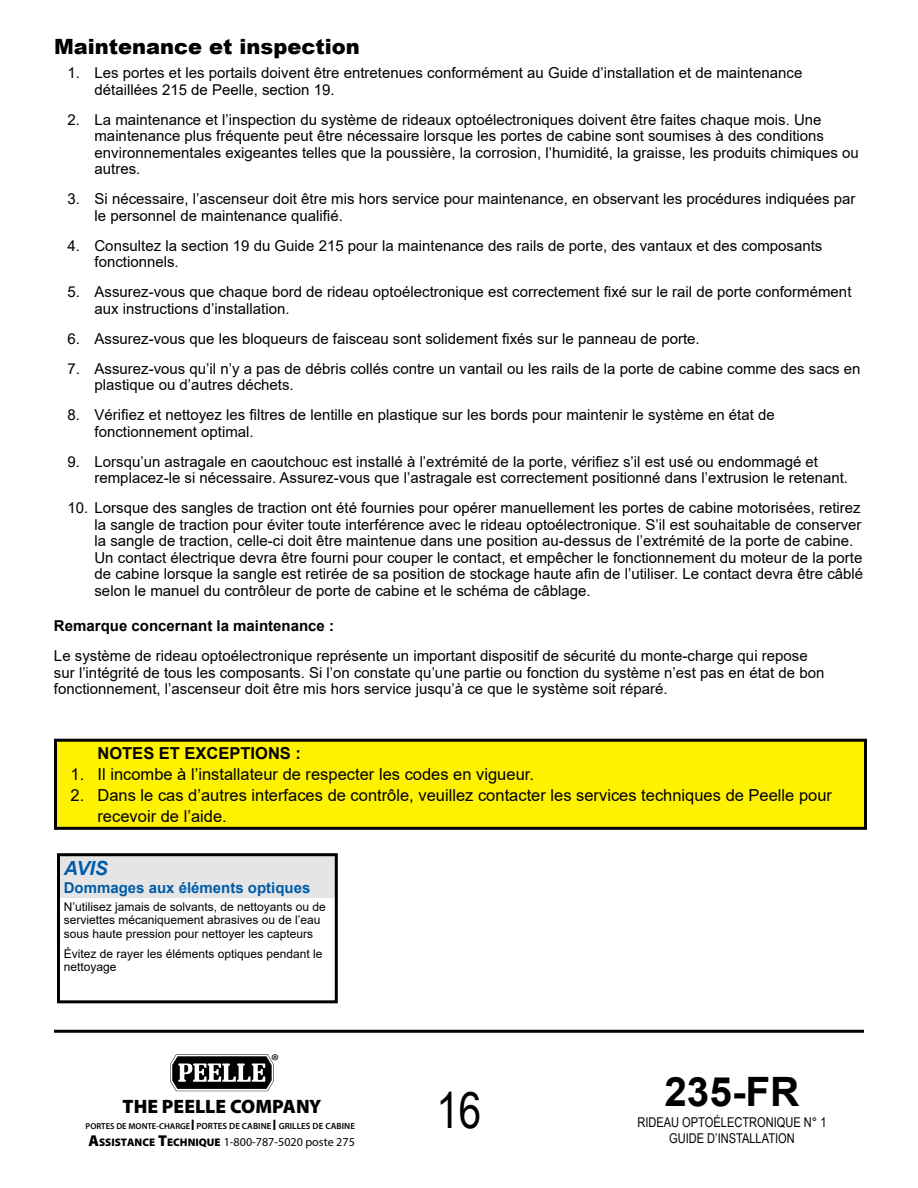
<style>
.page{position:relative;width:918px;height:1188px;background:#fff}
.page>*{position:absolute;margin:0;border:0;box-sizing:border-box;transform-origin:0 0}
.t1{font:49.5px "Arial Narrow";color:#000}
.t2{font:700 40.5px "Arial";color:#000}
.t3{font:900 21px "Arial";color:#000}
.t4{font:italic 700 19.5px "Arial";color:#005ca9}
.t5{font:900 19.35px "Myriad Pro";color:#000}
.t6{font:18.75px "Myriad Pro";color:#000}
.t7{font:16.5px/21px "Arial";color:#000}
.t8{font:700 16.5px "Arial";color:#000}
.t9{font:15px/16.5px "Arial";color:#000}
.t10{font:700 15px "Arial";color:#000}
.t11{font:700 15px "Arial";color:#005ca9}
.t12{font:13.5px/16.2px "Arial Narrow";color:#000;text-align:center}
.t13{font:12px/13.5px "Arial";color:#000}
.t14{font:12px "Myriad Pro";color:#000}
.t15{font:600 9px "Myriad Pro";letter-spacing:.005em;color:#000}
.s1{font-size:8.55px}
.s2{font-size:15.15px}
.s3{font-weight:900;font-size:15.75px}
.s4{font-weight:900;font-size:10.95px}
</style>
<div class="page">
<svg style="left:170px;top:1054px;width:104px;height:37px"></svg>
<hr style="left:54px;top:1030px;width:810px;height:3px;background:#000">
<div style="left:56px;top:740px;width:810px;height:88px;background:#fff200"></div>
<div style="left:54px;top:739px;width:813px;height:91px;border:3px solid #000"></div>
<div style="left:57px;top:856px;width:281px;height:42px;background:#e5e5e5"></div>
<div style="left:57px;top:853px;width:281px;height:150px;border:3px solid #000"></div>
<h3 class="t3" style="left:54px;top:31px;width:307px">Maintenance et inspection</h3>
<p class="t9" style="left:94px;top:65px;width:709px;text-indent:-27px">1. Les portes et les portails doivent être entretenues conformément au Guide d’installation et de maintenance détaillées 215 de Peelle, section 19.</p>
<p class="t9" style="left:94px;top:111px;width:766px;text-indent:-27px">2. La maintenance et l’inspection du système de rideaux optoélectroniques doivent être faites chaque mois. Une maintenance plus fréquente peut être nécessaire lorsque les portes de cabine sont soumises à des conditions environnementales exigeantes telles que la poussière, la corrosion, l’humidité, la graisse, les produits chimiques ou autres.</p>
<p class="t9" style="left:94px;top:191px;width:763px;text-indent:-27px">3. Si nécessaire, l’ascenseur doit être mis hors service pour maintenance, en observant les procédures indiquées par le personnel de maintenance qualifié.</p>
<p class="t9" style="left:94px;top:237px;width:729px;text-indent:-27px">4. Consultez la section 19 du Guide 215 pour la maintenance des rails de porte, des vantaux et des composants fonctionnels.</p>
<p class="t9" style="left:94px;top:284px;width:759px;text-indent:-27px">5. Assurez-vous que chaque bord de rideau optoélectronique est correctement fixé sur le rail de porte conformément aux instructions d’installation.</p>
<p class="t9" style="left:68px;top:330px;width:634px">6. Assurez-vous que les bloqueurs de faisceau sont solidement fixés sur le panneau de porte.</p>
<p class="t9" style="left:94px;top:360px;width:768px;text-indent:-27px">7. Assurez-vous qu’il n’y a pas de débris collés contre un vantail ou les rails de la porte de cabine comme des sacs en plastique ou d’autres déchets.</p>
<p class="t9" style="left:94px;top:407px;width:682px;text-indent:-27px">8. Vérifiez et nettoyez les filtres de lentille en plastique sur les bords pour maintenir le système en état de fonctionnement optimal.</p>
<p class="t9" style="left:94px;top:453px;width:755px;text-indent:-27px">9. Lorsqu’un astragale en caoutchouc est installé à l’extrémité de la porte, vérifiez s’il est usé ou endommagé et remplacez-le si nécessaire. Assurez-vous que l’astragale est correctement positionné dans l’extrusion le retenant.</p>
<p class="t9" style="left:94px;top:500px;width:770px;text-indent:-27px">10. Lorsque des sangles de traction ont été fournies pour opérer manuellement les portes de cabine motorisées, retirez la sangle de traction pour éviter toute interférence avec le rideau optoélectronique. S’il est souhaitable de conserver la sangle de traction, celle-ci doit être maintenue dans une position au-dessus de l’extrémité de la porte de cabine.<br>Un contact électrique devra être fourni pour couper le contact, et empêcher le fonctionnement du moteur de la porte de cabine lorsque la sangle est retirée de sa position de stockage haute afin de l’utiliser. Le contact devra être câblé selon le manuel du contrôleur de porte de cabine et le schéma de câblage.</p>
<p class="t10" style="left:54px;top:615px;width:282px">Remarque concernant la maintenance :</p>
<p class="t9" style="left:54px;top:647px;width:772px">Le système de rideau optoélectronique représente un important dispositif de sécurité du monte-charge qui repose sur l’intégrité de tous les composants. Si l’on constate qu’une partie ou fonction du système n’est pas en état de bon fonctionnement, l’ascenseur doit être mis hors service jusqu’à ce que le système soit réparé.</p>
<p class="t8" style="left:98px;top:741px;width:205px">NOTES ET EXCEPTIONS :</p>
<p class="t7" style="left:71px;top:763px;width:465px">1. Il incombe à l’installateur de respecter les codes en vigueur.</p>
<p class="t7" style="left:98px;top:784px;width:736px;text-indent:-27px">2. Dans le cas d’autres interfaces de contrôle, veuillez contacter les services techniques de Peelle pour recevoir de l’aide.</p>
<h3 class="t4" style="left:64px;top:855px;width:46px">AVIS</h3>
<p class="t11" style="left:64px;top:877px;width:248px">Dommages aux éléments optiques</p>
<p class="t13" style="left:64px;top:900px;width:264px">N’utilisez jamais de solvants, de nettoyants ou de serviettes mécaniquement abrasives ou de l’eau sous haute pression pour nettoyer les capteurs</p>
<p class="t13" style="left:64px;top:947px;width:260px">Évitez de rayer les éléments optiques pendant le nettoyage</p>
<p class="t6" style="left:271px;top:1049px;width:9px">®</p>
<p class="t5" style="left:123px;top:1094px;width:200px">THE PEELLE COMPANY</p>
<p class="t15" style="left:86px;top:1120px;width:271px"><span class="s1">PORTES DE MONTE-CHARGE</span><span class="s2">I</span> PORTES DE CABINE<span class="s2">I</span> GRILLES DE CABINE</p>
<p class="t14" style="left:88px;top:1135px;width:268px"><span class="s3">A</span><span class="s4">SSISTANCE</span> <span class="s3">T</span><span class="s4">ECHNIQUE</span> 1-800-787-5020 poste 275</p>
<h1 class="t1" style="left:436px;top:1074px;width:47px">16</h1>
<h2 class="t2" style="left:664px;top:1063px;width:137px">235-FR</h2>
<p class="t12" style="left:637px;top:1114px;width:191px">RIDEAU OPTOÉLECTRONIQUE N° 1<br>GUIDE D’INSTALLATION</p>
</div>
